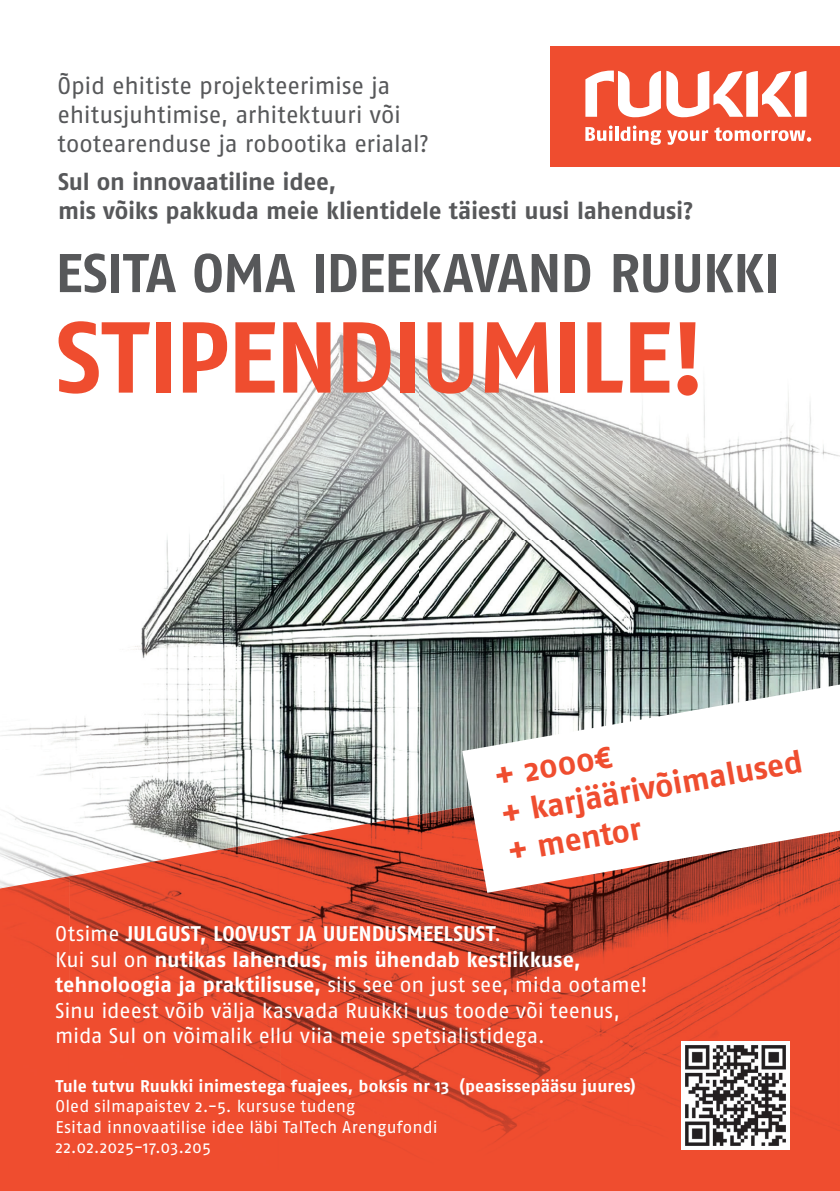
<style>
.page{position:relative;width:840px;height:1191px;background:#fff}
.page>*{position:absolute;margin:0;border:0;box-sizing:border-box;transform-origin:0 0}
.t1{font:700 100.4px "Fago OT";letter-spacing:-.03em;color:#ef4d2f}
.t2{font:700 54.4px "Fago OT";letter-spacing:-.02em;color:#57585a}
.t3{font:700 31.6px/38px "Fago OT";color:#ef4d2f}
.t4{font:24px/28.8px "Fago OT";letter-spacing:-.01em;color:#57585a}
.t5{font:700 24px/28.8px "Fago OT";letter-spacing:-.01em;color:#57585a}
.t6{font:21.2px/25.4px "Fago OT";letter-spacing:-.005em;color:#fff}
.t7{font:17px/20.4px "Fago OT";letter-spacing:.005em;color:#fff}
.t8{font:700 17px "Fago OT";letter-spacing:.005em;color:#fff}
.s1{font-weight:700}
</style>
<div class="page">
<img style="left:0;top:166px;width:839px;height:583px">
<img style="left:0;top:749px;width:279px;height:127px">
<img style="left:279px;top:749px;width:140px;height:65px">
<img style="left:419px;top:749px;width:43px;height:28px">
<img style="left:419px;top:777px;width:210px;height:349px">
<img style="left:629px;top:892px;width:210px;height:234px">
<img style="left:69px;top:839px;width:210px;height:332px">
<img style="left:279px;top:814px;width:141px;height:312px">
<div style="left:0;top:876px;width:70px;height:295px;background:#ef4d2f"></div>
<div style="left:279px;top:1126px;width:560px;height:45px;background:#ef4d2f"></div>
<div style="left:550px;top:46px;width:289px;height:120px;background:#ef4d2f"></div>
<svg style="left:585px;top:125px;width:27px;height:16px"></svg>
<svg style="left:608px;top:130px;width:4px;height:11px"></svg>
<svg style="left:615px;top:127px;width:3px;height:14px"></svg>
<svg style="left:620px;top:125px;width:40px;height:20px"></svg>
<svg style="left:667px;top:130px;width:40px;height:15px"></svg>
<svg style="left:714px;top:127px;width:96px;height:15px"></svg>
<svg style="left:585px;top:71px;width:75px;height:46px"></svg>
<svg style="left:666px;top:71px;width:140px;height:46px"></svg>
<div style="left:0;top:1171px;width:839px;height:20px;background:#ef4d2f"></div>
<svg style="left:462px;top:664px;width:377px;height:228px"></svg>
<img style="left:681px;top:1041px;width:108px;height:109px">
<p class="t4" style="left:58px;top:71px;width:373px">Õpid ehitiste projekteerimise ja ehitusjuhtimise, arhitektuuri või tootearenduse ja robootika erialal?</p>
<p class="t5" style="left:58px;top:167px;width:636px">Sul on innovaatiline idee,<br>mis võiks pakkuda meie klientidele täiesti uusi lahendusi?</p>
<h2 class="t2" style="left:55px;top:240px;width:725px">ESITA OMA IDEEKAVAND RUUKKI</h2>
<h1 class="t1" style="left:55px;top:297px;width:651px">STIPENDIUMILE!</h1>
<h3 class="t3" style="left:491px;top:757px;width:307px;rotate:-10deg">+ 2000€<br>+ karjäärivõimalused + mentor</h3>
<p class="t6" style="left:55px;top:921px;width:593px">Otsime <span class="s1">JULGUST, LOOVUST JA UUENDUSMEELSUST</span>.<br>Kui sul on <span class="s1">nutikas lahendus, mis ühendab kestlikkuse, tehnoloogia ja praktilisuse,</span> siis see on just see, mida ootame!<br>Sinu ideest võib välja kasvada Ruukki uus toode või teenus, mida Sul on võimalik ellu viia meie spetsialistidega.</p>
<p class="t8" style="left:55px;top:1075px;width:581px">Tule tutvu Ruukki inimestega fuajees, boksis nr 13 (peasissepääsu juures)</p>
<p class="t7" style="left:55px;top:1096px;width:383px">Oled silmapaistev 2.-5. kursuse tudeng<br>Esitad innovaatilise idee läbi TalTech Arengufondi<br>22.02.2025-17.03.205</p>
</div>
